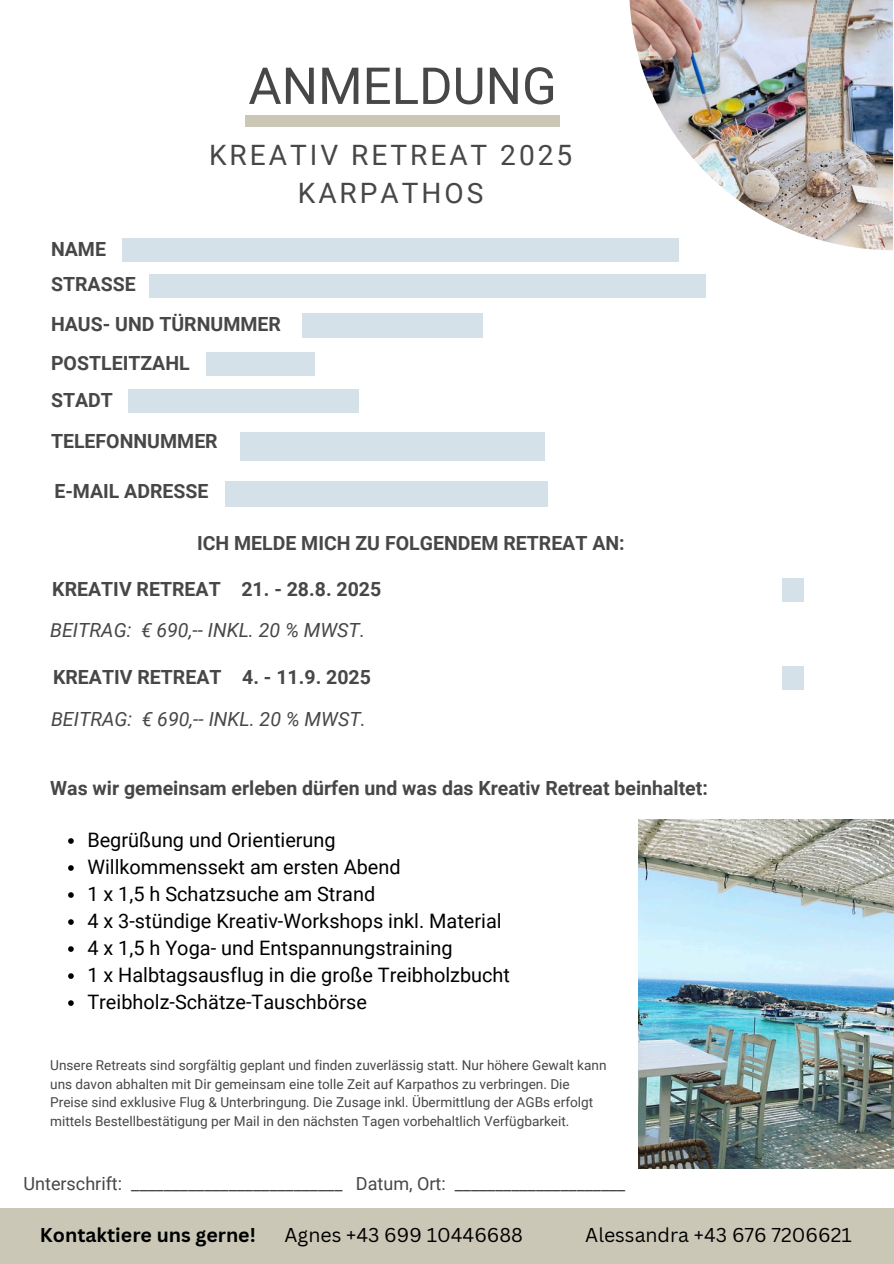
<style>
.page{position:relative;width:894px;height:1264px;background:#fff}
.page>*{position:absolute;margin:0;border:0;box-sizing:border-box;transform-origin:0 0}
.t1{font:51px "Roboto";color:#474747}
.t2{font:28.05px/38.2px "Roboto";letter-spacing:.105em;color:#474747;text-align:center}
.t3{font:19.95px "Roboto";color:#000}
.t4{font:700 19.5px "Roboto";color:#474747}
.t5{font:italic 19.5px "Roboto";color:#474747}
.t6{font:19.5px "Canva Sans";color:#000}
.t7{font:700 19.5px "Canva Sans";color:#000}
.t8{font:18px "Roboto";color:#474747}
.t9{font:13.65px/18.8px "Roboto";color:#474747}
</style>
<div class="page">
<div style="left:245px;top:115px;width:315px;height:11px;background:#cbc7b7"></div>
<div style="left:0;top:1208px;width:893px;height:55px;background:#cbc7b7"></div>
<img style="left:629px;top:0;width:263px;height:250px">
<div style="left:122px;top:239px;width:556px;height:23px;background:#d5e1e8"></div>
<div style="left:149px;top:274px;width:556px;height:23px;background:#d5e1e8"></div>
<div style="left:302px;top:313px;width:181px;height:25px;background:#d5e1e8"></div>
<div style="left:206px;top:352px;width:109px;height:23px;background:#d5e1e8"></div>
<div style="left:128px;top:389px;width:230px;height:23px;background:#d5e1e8"></div>
<div style="left:240px;top:432px;width:304px;height:28px;background:#d5e1e8"></div>
<div style="left:225px;top:481px;width:322px;height:25px;background:#d5e1e8"></div>
<div style="left:782px;top:578px;width:22px;height:23px;background:#d5e1e8"></div>
<img style="left:638px;top:819px;width:255px;height:349px">
<svg style="left:68px;top:838px;width:6px;height:5px"></svg>
<svg style="left:68px;top:865px;width:6px;height:5px"></svg>
<svg style="left:68px;top:892px;width:6px;height:5px"></svg>
<svg style="left:68px;top:919px;width:6px;height:5px"></svg>
<svg style="left:68px;top:946px;width:6px;height:5px"></svg>
<svg style="left:68px;top:973px;width:6px;height:5px"></svg>
<svg style="left:68px;top:1000px;width:6px;height:5px"></svg>
<div style="left:782px;top:667px;width:22px;height:23px;background:#d5e1e8"></div>
<h3 class="t4" style="left:51px;top:238px;width:56px">NAME</h3>
<h1 class="t4" style="left:51px;top:273px;width:86px">STRASSE</h1>
<h3 class="t1" style="left:248px;top:57px;width:310px">ANMELDUNG</h3>
<h3 class="t2" style="left:209px;top:136px;width:364px">KREATIV RETREAT 2025<br>KARPATHOS</h3>
<h3 class="t4" style="left:51px;top:313px;width:231px">HAUS- UND TÜRNUMMER</h3>
<h2 class="t4" style="left:51px;top:351px;width:140px">POSTLEITZAHL</h2>
<h3 class="t4" style="left:51px;top:389px;width:63px">STADT</h3>
<h3 class="t4" style="left:51px;top:430px;width:168px">TELEFONNUMMER</h3>
<h3 class="t4" style="left:54px;top:480px;width:155px">E-MAIL ADRESSE</h3>
<h3 class="t4" style="left:197px;top:532px;width:429px">ICH MELDE MICH ZU FOLGENDEM RETREAT AN:</h3>
<h3 class="t4" style="left:52px;top:577px;width:170px">KREATIV RETREAT</h3>
<h3 class="t4" style="left:241px;top:577px;width:141px">21. - 28.8. 2025</h3>
<h4 class="t5" style="left:50px;top:619px;width:316px">BEITRAG: € 690,-- INKL. 20 % MWST.</h4>
<p class="t4" style="left:53px;top:666px;width:170px">KREATIV RETREAT</p>
<p class="t4" style="left:242px;top:666px;width:130px">4. - 11.9. 2025</p>
<h6 class="t5" style="left:51px;top:707px;width:316px">BEITRAG: € 690,-- INKL. 20 % MWST.</h6>
<p class="t4" style="left:50px;top:776px;width:659px">Was wir gemeinsam erleben dürfen und was das Kreativ Retreat beinhaltet:</p>
<h5 class="t3" style="left:87px;top:828px;width:250px">Begrüßung und Orientierung</h5>
<p class="t3" style="left:87px;top:855px;width:315px">Willkommenssekt am ersten Abend</p>
<p class="t3" style="left:87px;top:882px;width:289px">1 x 1,5 h Schatzsuche am Strand</p>
<p class="t3" style="left:87px;top:909px;width:416px">4 x 3-stündige Kreativ-Workshops inkl. Material</p>
<p class="t3" style="left:87px;top:936px;width:366px">4 x 1,5 h Yoga- und Entspannungstraining</p>
<p class="t3" style="left:87px;top:963px;width:424px">1 x Halbtagsausflug in die große Treibholzbucht</p>
<p class="t3" style="left:87px;top:990px;width:281px">Treibholz-Schätze-Tauschbörse</p>
<h4 class="t9" style="left:50px;top:1055px;width:557px">Unsere Retreats sind sorgfältig geplant und finden zuverlässig statt. Nur höhere Gewalt kann uns davon abhalten mit Dir gemeinsam eine tolle Zeit auf Karpathos zu verbringen. Die Preise sind exklusive Flug &amp; Unterbringung. Die Zusage inkl. Übermittlung der AGBs erfolgt mittels Bestellbestätigung per Mail in den nächsten Tagen vorbehaltlich Verfügbarkeit.</h4>
<h3 class="t8" style="left:24px;top:1173px;width:603px">Unterschrift: __________________________ Datum, Ort: _____________________</h3>
<h3 class="t7" style="left:40px;top:1221px;width:217px">Kontaktiere uns gerne!</h3>
<h3 class="t6" style="left:284px;top:1221px;width:240px">Agnes +43 699 10446688</h3>
<h3 class="t6" style="left:585px;top:1221px;width:268px">Alessandra +43 676 7206621</h3>
</div>
